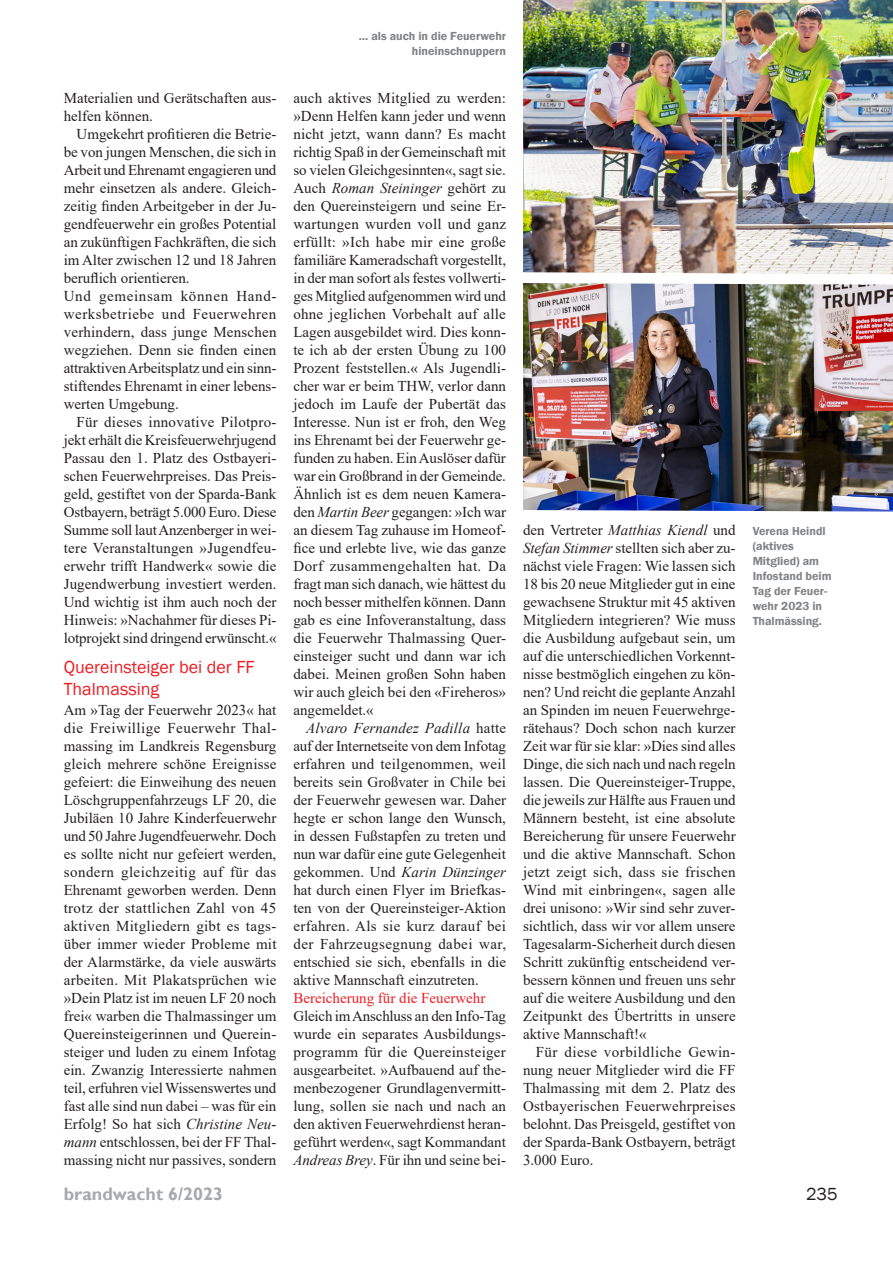
<style>
.page{position:relative;width:893px;height:1263px;background:#fff}
.page>*{position:absolute;margin:0;border:0;box-sizing:border-box;transform-origin:0 0}
.Absatzüberschrift{font:18px/21.6px "Franklin Gothic";color:#ee1d23}
.t1{font:700 18px "Gill Sans";color:#a8a9ad}
.t2{font:18px "Franklin Gothic";color:#231f20}
.Fließtext_ohne_Einzu{font:15px/18px "Times New Roman";color:#231f20;text-align:justify}
.Fließtext_mit_Einzug{font:15px/18px "Times New Roman";color:#231f20;text-align:justify}
.Fließtext_ohne_Einzu-2{font:15px "Times New Roman";color:#ee1d23}
.Bildtext_normal{font:600 12px/15px "Franklin Gothic";color:#808285;text-align:right}
.s1{font-style:italic}
</style>
<div class="page">
<img style="left:523px;top:0;width:370px;height:274px">
<img style="left:523px;top:283px;width:370px;height:229px">
<p class="Fließtext_ohne_Einzu" style="left:64px;top:89px;width:214px">Materialien und Gerätschaften aus&shy;helfen können.</p>
<p class="Fließtext_mit_Einzug" style="left:64px;top:125px;width:214px;text-indent:13px">Umgekehrt profitieren die Betrie&shy;be von jungen Menschen, die sich in Arbeit und Ehrenamt engagieren und mehr einsetzen als andere. Gleich&shy;zeitig finden Arbeitgeber in der Ju&shy;gendfeuerwehr ein großes Potential an zukünftigen Fachkräften, die sich im Alter zwischen 12 und 18 Jahren beruflich orientieren.</p>
<p class="Fließtext_ohne_Einzu" style="left:64px;top:287px;width:214px">Und gemeinsam können Hand&shy;werksbetriebe und Feuerwehren verhindern, dass junge Menschen wegziehen. Denn sie finden einen attraktiven Arbeitsplatz und ein sinn&shy;stiftendes Ehrenamt in einer lebens&shy;werten Umgebung.</p>
<p class="Fließtext_mit_Einzug" style="left:64px;top:413px;width:214px;text-indent:13px">Für dieses innovative Pilotpro&shy;jekt erhält die Kreisfeuerwehrjugend Passau den 1. Platz des Ostbayeri&shy;schen Feuerwehrpreises. Das Preis&shy;geld, gestiftet von der Sparda-Bank Ostbayern, beträgt 5.000 Euro. Diese Summe soll laut Anzenberger in wei&shy;tere Veranstaltungen »Jugendfeu&shy;erwehr trifft Handwerk« sowie die Jugendwerbung investiert werden.<br>Und wichtig ist ihm auch noch der Hinweis: »Nachahmer für dieses Pi&shy;lotprojekt sind dringend erwünscht.«</p>
<p class="Absatzüberschrift" style="left:64px;top:657px;width:192px">Quereinsteiger bei der FF<br>Thalmassing</p>
<p class="Fließtext_ohne_Einzu" style="left:64px;top:701px;width:214px">Am »Tag der Feuerwehr 2023« hat die Freiwillige Feuerwehr Thal&shy;massing im Landkreis Regensburg gleich mehrere schöne Ereignisse gefeiert: die Einweihung des neuen Löschgruppenfahrzeugs LF 20, die Jubiläen 10 Jahre Kinderfeuerwehr und 50 Jahre Jugendfeuerwehr. Doch es sollte nicht nur gefeiert werden, sondern gleichzeitig auf für das Ehrenamt geworben werden. Denn trotz der stattlichen Zahl von 45 aktiven Mitgliedern gibt es tags&shy;über immer wieder Probleme mit der Alarmstärke, da viele auswärts arbeiten. Mit Plakatsprüchen wie »Dein Platz ist im neuen LF 20 noch frei« warben die Thalmassinger um Quereinsteigerinnen und Querein&shy;steiger und luden zu einem Infotag ein. Zwanzig Interessierte nahmen teil, erfuhren viel Wissenswertes und fast alle sind nun dabei – was für ein Erfolg! So hat sich <span class="s1">Christine Neu&shy;mann</span> entschlossen, bei der FF Thal&shy;massing nicht nur passives, sondern</p>
<p class="Bildtext_normal" style="left:359px;top:29px;width:149px">… als auch in die Feuerwehr hineinschnuppern</p>
<p class="Fließtext_ohne_Einzu" style="left:293px;top:89px;width:214px">auch aktives Mitglied zu werden: »Denn Helfen kann jeder und wenn nicht jetzt, wann dann? Es macht richtig Spaß in der Gemeinschaft mit so vielen Gleichgesinnten«, sagt sie.</p>
<p class="Fließtext_ohne_Einzu" style="left:293px;top:179px;width:214px">Auch <span class="s1">Roman Steininger</span> gehört zu den Quereinsteigern und seine Er&shy;wartungen wurden voll und ganz erfüllt: »Ich habe mir eine große familiäre Kameradschaft vorgestellt, in der man sofort als festes vollwerti&shy;ges Mitglied aufgenommen wird und ohne jeglichen Vorbehalt auf alle Lagen ausgebildet wird. Dies konn&shy;te ich ab der ersten Übung zu 100<br>Prozent feststellen.« Als Jugendli&shy;cher war er beim THW, verlor dann jedoch im Laufe der Pubertät das Interesse. Nun ist er froh, den Weg ins Ehrenamt bei der Feuerwehr ge&shy;funden zu haben. Ein Auslöser dafür war ein Großbrand in der Gemeinde.<br>Ähnlich ist es dem neuen Kamera&shy;den <span class="s1">Martin Beer</span> gegangen: »Ich war an diesem Tag zuhause im Homeof&shy;fice und erlebte live, wie das ganze Dorf zusammengehalten hat. Da fragt man sich danach, wie hättest du noch besser mithelfen können. Dann gab es eine Infoveranstaltung, dass die Feuerwehr Thalmassing Quer&shy;einsteiger sucht und dann war ich dabei. Meinen großen Sohn haben wir auch gleich bei den «Fireheros» angemeldet.«</p>
<p class="Fließtext_mit_Einzug" style="left:293px;top:719px;width:214px;text-indent:13px"><span class="s1">Alvaro Fernandez Padilla</span> hatte auf der Internetseite von dem Infotag erfahren und teilgenommen, weil bereits sein Großvater in Chile bei der Feuerwehr gewesen war. Daher hegte er schon lange den Wunsch, in dessen Fußstapfen zu treten und nun war dafür eine gute Gelegenheit gekommen. Und <span class="s1">Karin Dünzinger </span>hat durch einen Flyer im Briefkas&shy;ten von der Quereinsteiger-Aktion erfahren. Als sie kurz darauf bei der Fahrzeugsegnung dabei war, entschied sie sich, ebenfalls in die aktive Mannschaft einzutreten.</p>
<p class="Fließtext_ohne_Einzu-2" style="left:293px;top:987px;width:194px">Bereicherung für die Feuerwehr</p>
<p class="Fließtext_ohne_Einzu" style="left:293px;top:1007px;width:214px">Gleich im Anschluss an den Info-Tag wurde ein separates Ausbildungs&shy;programm für die Quereinsteiger ausgearbeitet. »Aufbauend auf the&shy;menbezogener Grundlagenvermitt&shy;lung, sollen sie nach und nach an den aktiven Feuerwehrdienst heran&shy;geführt werden«, sagt Kommandant <span class="s1">Andreas Brey</span>. Für ihn und seine bei-</p>
<p class="Fließtext_ohne_Einzu" style="left:523px;top:521px;width:214px">den Vertreter <span class="s1">Matthias Kiendl</span> und <span class="s1">Stefan Stimmer</span> stellten sich aber zu&shy;nächst viele Fragen: Wie lassen sich 18 bis 20 neue Mitglieder gut in eine gewachsene Struktur mit 45 aktiven Mitgliedern integrieren? Wie muss die Ausbildung aufgebaut sein, um auf die unterschiedlichen Vorkennt&shy;nisse bestmöglich eingehen zu kön&shy;nen? Und reicht die geplante Anzahl an Spinden im neuen Feuerwehrge&shy;rätehaus? Doch schon nach kurzer Zeit war für sie klar: »Dies sind alles Dinge, die sich nach und nach regeln lassen. Die Quereinsteiger-Truppe, die jeweils zur Hälfte aus Frauen und Männern besteht, ist eine absolute Bereicherung für unsere Feuerwehr und die aktive Mannschaft. Schon jetzt zeigt sich, dass sie frischen Wind mit einbringen«, sagen alle drei unisono: »Wir sind sehr zuver&shy;sichtlich, dass wir vor allem unsere Tagesalarm-Sicherheit durch diesen Schritt zukünftig entscheidend ver&shy;bessern können und freuen uns sehr auf die weitere Ausbildung und den Zeitpunkt des Übertritts in unsere aktive Mannschaft!«</p>
<p class="Fließtext_mit_Einzug" style="left:523px;top:1043px;width:214px;text-indent:13px">Für diese vorbildliche Gewin&shy;nung neuer Mitglieder wird die FF Thalmassing mit dem 2. Platz des Ostbayerischen Feuerwehrpreises belohnt. Das Preisgeld, gestiftet von der Sparda-Bank Ostbayern, beträgt 3.000 Euro.</p>
<p class="Bildtext_normal" style="left:753px;top:523px;width:80px;text-align:left">Verena Heindl (aktives<br>Mitglied) am<br>Infostand beim<br>Tag der Feuer&shy;wehr 2023 in<br>Thalmässing.</p>
<p class="t1" style="left:64px;top:1183px;width:161px">brandwacht 6/2023</p>
<p class="t2" style="left:806px;top:1182px;width:33px">235</p>
</div>
